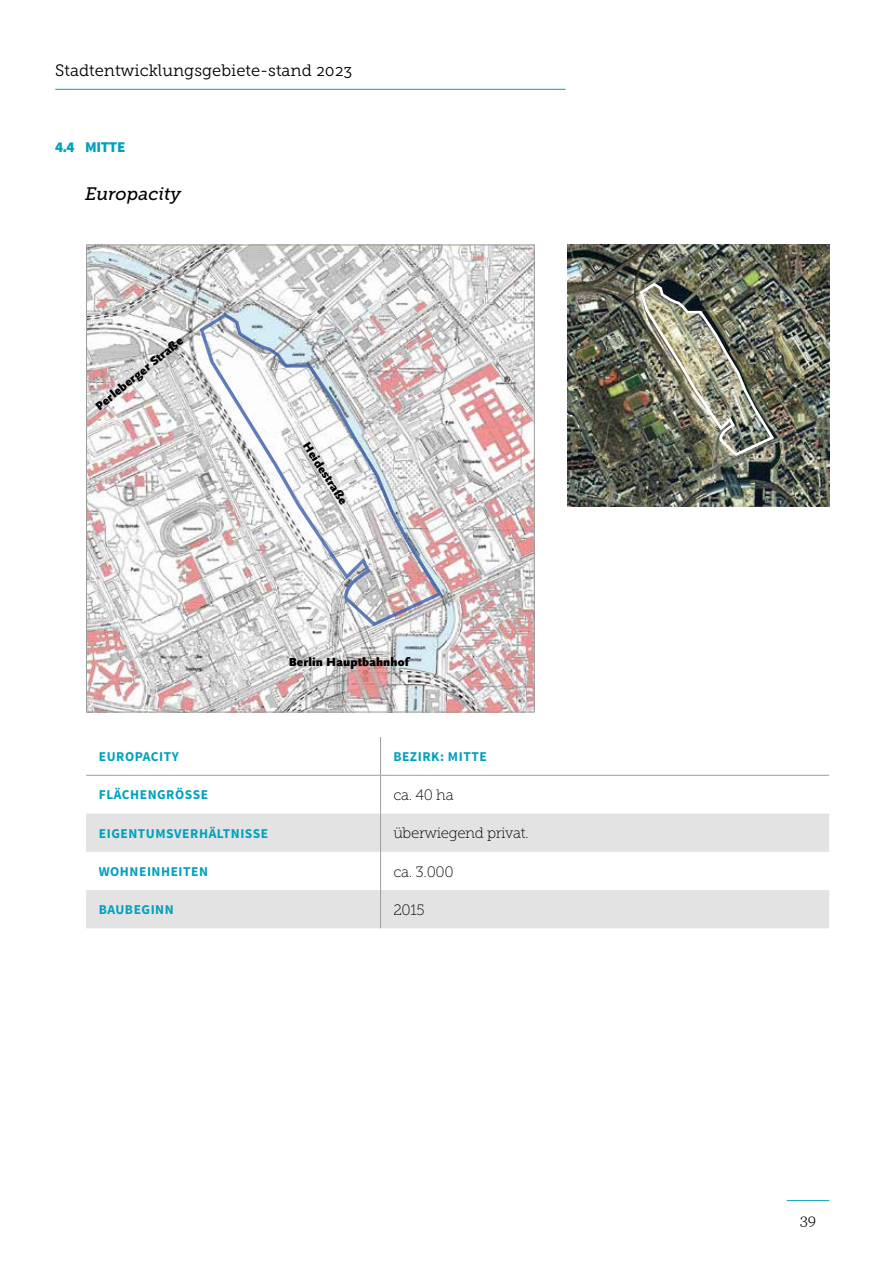
<style>
.page{position:relative;width:893px;height:1263px;background:#fff}
.page>*{position:absolute;margin:0;border:0;box-sizing:border-box;transform-origin:0 0}
.t1{font:italic 18px "Museo Slab 500";color:#000}
.t2{font:16.5px "Museo Slab 300";color:#000}
.t3{font:15px "Museo Slab 100";letter-spacing:-.02em;color:#000}
.t4{font:900 15px "Source Sans Pro";letter-spacing:-.02em;color:#00a1be}
.t5{font:300 15px "Georgia Pro";color:#000}
.t6{font:700 13.5px "Source Sans Pro";letter-spacing:.04em;color:#00a1be}
.t7{font:900 12.15px "Scala Sans Pro";letter-spacing:.01em;color:#000}
</style>
<div class="page">
<img style="left:88px;top:247px;width:445px;height:463px">
<svg style="left:200px;top:313px;width:242px;height:313px"></svg>
<img style="left:567px;top:245px;width:262px;height:261px">
<img style="left:638px;top:281px;width:138px;height:177px">
<svg style="left:86px;top:813px;width:743px;height:115px;fill:#e3e3e3"></svg>
<hr style="left:380px;top:776px;width:1px;height:37px;background:#9d9d9c">
<hr style="left:380px;top:813px;width:1px;height:39px;background:#9d9d9c">
<hr style="left:380px;top:852px;width:1px;height:38px;background:#9d9d9c">
<hr style="left:380px;top:890px;width:1px;height:38px;background:#9d9d9c">
<hr style="left:380px;top:737px;width:1px;height:38px;background:#9d9d9c">
<hr style="left:86px;top:775px;width:295px;height:1px;background:#9d9d9c">
<hr style="left:381px;top:775px;width:448px;height:1px;background:#9d9d9c">
<hr style="left:787px;top:1200px;width:42px;height:1px;background:#00a1be">
<hr style="left:55px;top:89px;width:511px;height:1px;background:#00a1be">
<p class="t2" style="left:55px;top:61px;width:298px">Stadtentwicklungsgebiete-stand 2023</p>
<p class="t4" style="left:55px;top:137px;width:72px">4.4 MITTE</p>
<h1 class="t1" style="left:85px;top:183px;width:98px">Europacity</h1>
<p class="t7" style="left:93px;top:402px;width:110px;rotate:-39deg">Perleberger Straße</p>
<p class="t7" style="left:312px;top:439px;width:73px;rotate:57deg">Heidestraße</p>
<p class="t7" style="left:289px;top:655px;width:121px">Berlin Hauptbahnhof</p>
<p class="t6" style="left:99px;top:748px;width:81px">EUROPACITY</p>
<p class="t6" style="left:393px;top:748px;width:95px">BEZIRK: MITTE</p>
<p class="t6" style="left:99px;top:786px;width:111px">FLÄCHENGRÖSSE</p>
<p class="t3" style="left:393px;top:787px;width:62px">ca. 40 ha</p>
<p class="t6" style="left:99px;top:825px;width:171px">EIGENTUMSVERHÄLTNISSE</p>
<p class="t3" style="left:393px;top:825px;width:137px">überwiegend privat.</p>
<p class="t6" style="left:99px;top:863px;width:111px">WOHNEINHEITEN</p>
<p class="t3" style="left:393px;top:863px;width:62px">ca. 3.000</p>
<p class="t6" style="left:99px;top:901px;width:76px">BAUBEGINN</p>
<p class="t3" style="left:393px;top:902px;width:33px">2015</p>
<p class="t5" style="left:800px;top:1213px;width:18px">39</p>
</div>
